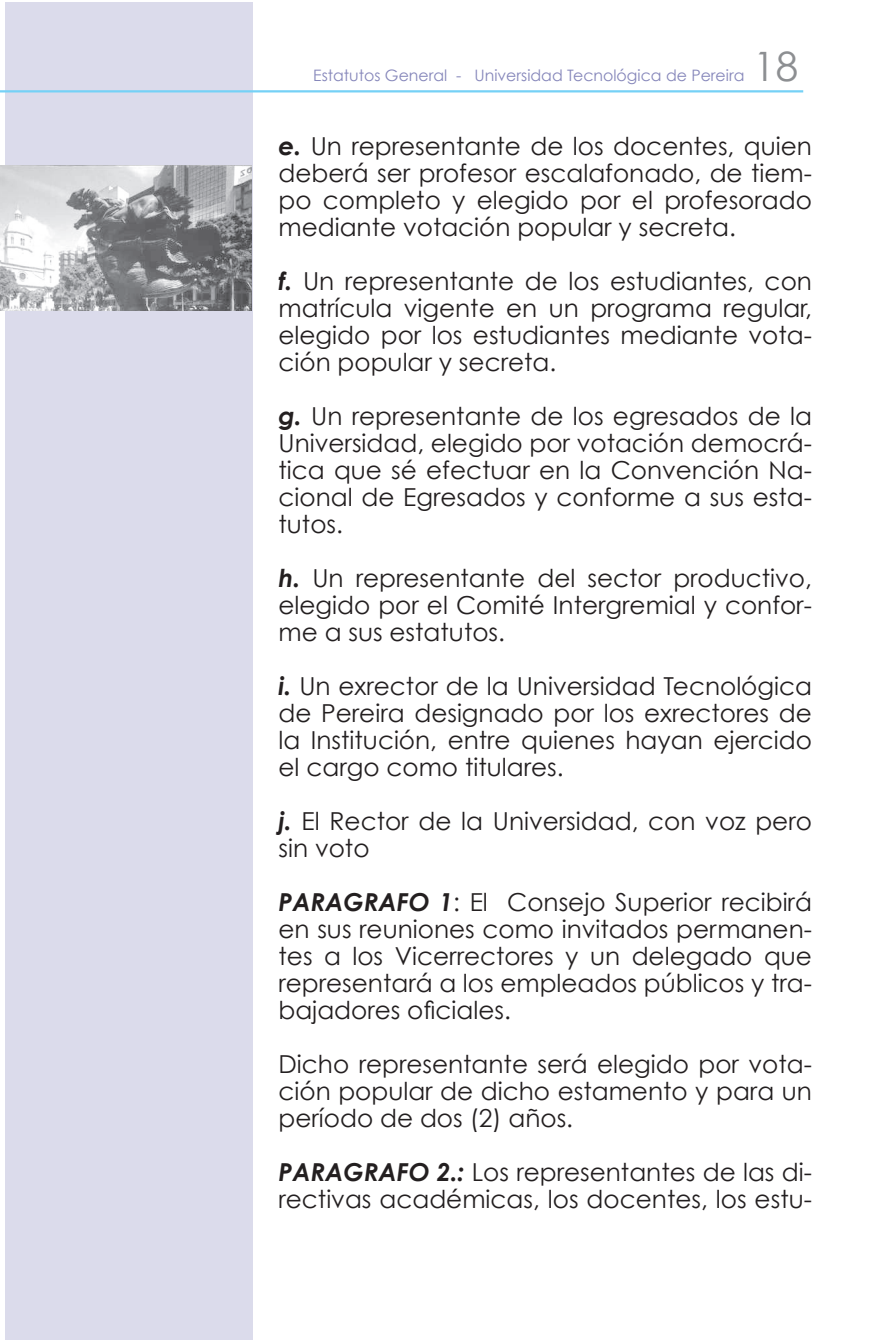
<style>
.page{position:relative;width:893px;height:1340px;background:#fff}
.page>*{position:absolute;margin:0;border:0;box-sizing:border-box;transform-origin:0 0}
.t1{font:40.5px "Century Gothic";color:#8d8f92}
.t2{font:24.75px/27px "Century Gothic";color:#231f20;text-align:justify}
.t3{font:15.75px "Century Gothic";color:#8586ba}
.s1{font-weight:700;font-style:italic}
</style>
<div class="page">
<div style="left:5px;top:2px;width:248px;height:1337px;background:#dbdbeb"></div>
<hr style="left:0;top:90px;width:803px;height:2px;background:#75d1f6">
<img style="left:0;top:166px;width:252px;height:144px">
<p class="t3" style="left:313px;top:66px;width:433px">Estatutos General - Universidad Tecnológica de Pereira</p>
<h1 class="t1" style="left:753px;top:42px;width:46px">18</h1>
<p class="t2" style="left:279px;top:132px;width:535px"><span class="s1">e.</span> Un representante de los docentes, quien deberá ser profesor escalafonado, de tiem&shy;po completo y elegido por el profesorado mediante votación popular y secreta.</p>
<p class="t2" style="left:279px;top:267px;width:535px"><span class="s1">f.</span> Un representante de los estudiantes, con matrícula vigente en un programa regular, elegido por los estudiantes mediante vota&shy;ción popular y secreta.</p>
<p class="t2" style="left:279px;top:402px;width:535px"><span class="s1">g.</span> Un representante de los egresados de la Universidad, elegido por votación democrá&shy;tica que sé efectuar en la Convención Na&shy;cional de Egresados y conforme a sus esta&shy;tutos.</p>
<p class="t2" style="left:279px;top:564px;width:535px"><span class="s1">h.</span> Un representante del sector productivo, elegido por el Comité Intergremial y confor&shy;me a sus estatutos.</p>
<p class="t2" style="left:279px;top:672px;width:535px"><span class="s1">i.</span> Un exrector de la Universidad Tecnológica de Pereira designado por los exrectores de la Institución, entre quienes hayan ejercido el cargo como titulares.</p>
<p class="t2" style="left:279px;top:807px;width:535px"><span class="s1">j.</span> El Rector de la Universidad, con voz pero sin voto</p>
<p class="t2" style="left:279px;top:888px;width:535px"><span class="s1">PARAGRAFO 1</span>: El Consejo Superior recibirá en sus reuniones como invitados permanen&shy;tes a los Vicerrectores y un delegado que representará a los empleados públicos y tra&shy;bajadores oficiales.</p>
<p class="t2" style="left:279px;top:1050px;width:535px">Dicho representante será elegido por vota&shy;ción popular de dicho estamento y para un período de dos (2) años.</p>
<p class="t2" style="left:279px;top:1158px;width:535px"><span class="s1">PARAGRAFO 2.:</span> Los representantes de las di&shy;rectivas académicas, los docentes, los estu-</p>
</div>
